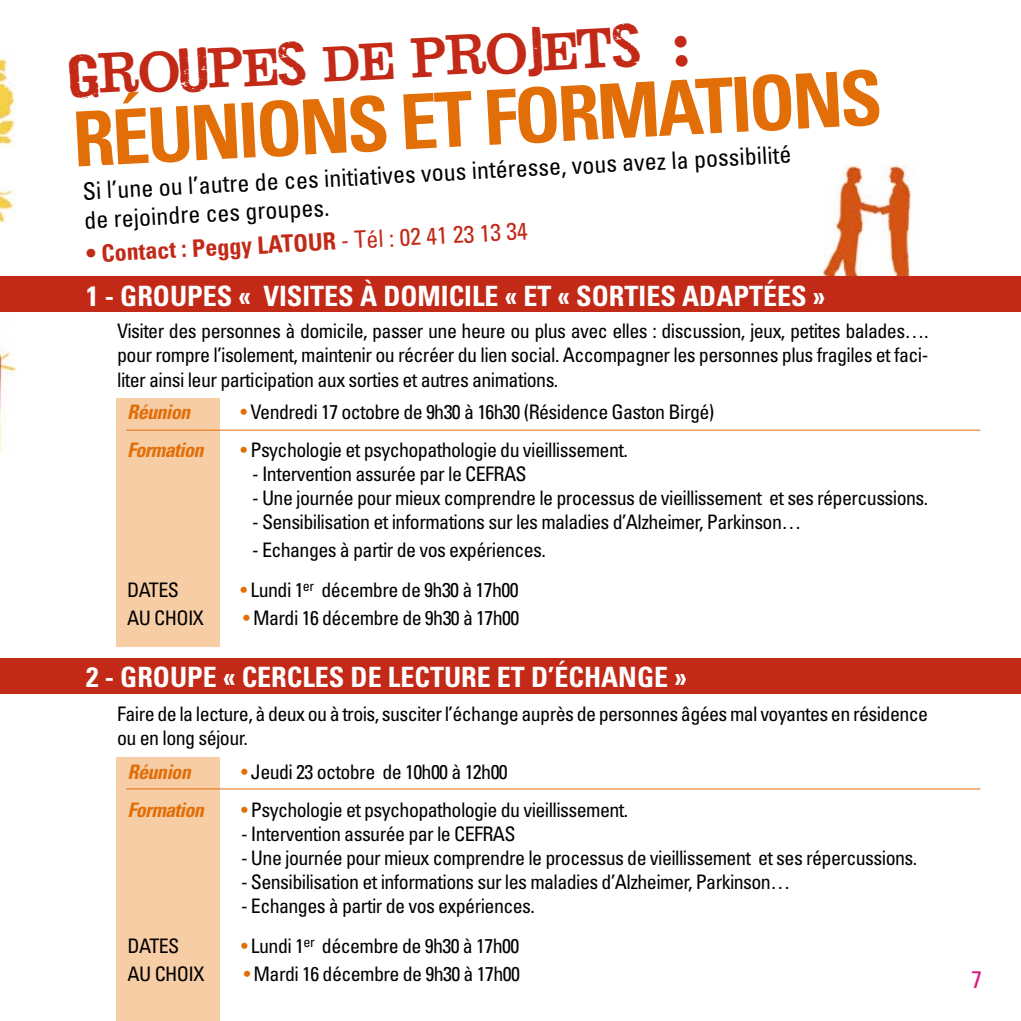
<style>
.page{position:relative;width:1021px;height:1021px;background:#fff}
.page>*{position:absolute;margin:0;border:0;box-sizing:border-box;transform-origin:0 0}
.t1{font:700 condensed 76px "Univers";color:#e26e08}
.t2{font:34px "jailb Ir D Jen NA";color:#c22917}
.t3{font:700 condensed 28px "Univers";color:#fff}
.t4{font:condensed 24px/28.8px "Univers";color:#000}
.t5{font:700 condensed 24px "Univers";color:#c22917}
.t6{font:condensed 24px "Univers";color:#c22917}
.t7{font:condensed 24px "Univers";color:#de1a81}
.t8{font:condensed 20px/24px "Univers";letter-spacing:-.03em;color:#000;text-align:justify}
.t9{font:italic 700 condensed 20px "Univers";letter-spacing:-.03em;color:#e26e08}
.s1{color:#e26e08}
</style>
<div class="page">
<img style="left:0;top:57px;width:1020px;height:963px">
<div style="left:116px;top:757px;width:103px;height:263px;background:#f7cda6"></div>
<hr style="left:126px;top:788px;width:854px;height:1px;background:#e26e08">
<div style="left:116px;top:398px;width:103px;height:248px;background:#f7cda6"></div>
<div style="left:0;top:658px;width:1020px;height:35px;background:#c22917"></div>
<div style="left:0;top:276px;width:1020px;height:36px;background:#c22917"></div>
<hr style="left:126px;top:429px;width:854px;height:1px;background:#e26e08">
<h2 class="t2" style="left:69px;top:67px;width:620px;rotate:-3deg">Gr oupe s de pr oje t s :</h2>
<h1 class="t1" style="left:70px;top:93px;width:581px;rotate:-3deg">RÉUN IONS ET F ORMAT</h1>
<h1 class="t1" style="left:728px;top:59px;width:101px;rotate:-3deg">IONS</h1>
<p class="t4" style="left:82px;top:176px;width:711px;rotate:-3deg">Si l’une ou l’autre de ces initiatives vous intéresse, vous avez la possibilité de rejoindre ces groupes.</p>
<p class="t5" style="left:85px;top:239px;width:223px;rotate:-3deg">• CONTACT : PEGGY LATOUR</p>
<p class="t6" style="left:340px;top:225px;width:188px;rotate:-3deg">- Tél : 02 41 23 13 34</p>
<h3 class="t3" style="left:86px;top:279px;width:240px">1 - GROUPES « VISITES</h3>
<h3 class="t3" style="left:360px;top:279px;width:467px">À DOMICILE « ET « SORTIES ADAPTÉES »</h3>
<p class="t8" style="left:117px;top:319px;width:812px">Visiter des personnes à domicile, passer une heure ou plus avec elles : discussion, jeux, petites balades…. pour rompre l’isolement, maintenir ou récréer du lien social. Accompagner les personnes plus fragiles et faci&shy;liter ainsi leur participation aux sorties et autres animations.</p>
<p class="t9" style="left:127px;top:400px;width:65px">Réunion</p>
<p class="t8" style="left:240px;top:400px;width:475px"><span class="s1">•</span> Vendredi 17 octobre de 9h30 à 16h30 (Résidence Gaston Birgé)</p>
<p class="t9" style="left:127px;top:438px;width:78px">Formation</p>
<p class="t8" style="left:240px;top:438px;width:389px"><span class="s1">•</span> Psychologie et psychopathologie du vieillissement.</p>
<p class="t8" style="left:252px;top:462px;width:276px">- I ntervention assurée par le CEFRAS</p>
<p class="t8" style="left:252px;top:486px;width:677px">- Une journée pour mieux comprendre le processus de vieillissement et ses répercussions.</p>
<p class="t8" style="left:252px;top:510px;width:551px">- Sensibilisation et informations sur les maladies d’Alzheimer, Parkinson…</p>
<p class="t8" style="left:252px;top:538px;width:295px">- Echanges à partir de vos expériences.</p>
<p class="t8" style="left:127px;top:578px;width:53px">DATES</p>
<p class="t8" style="left:240px;top:578px;width:280px"><span class="s1">•</span> Lundi 1<sup>er</sup> décembre de 9h30 à 17h00</p>
<p class="t8" style="left:127px;top:606px;width:78px">au choix</p>
<p class="t8" style="left:243px;top:606px;width:278px"><span class="s1">•</span> Mardi 16 décembre de 9h30 à 17h00</p>
<h3 class="t3" style="left:86px;top:660px;width:231px">2 - GROUPE « CERCLES</h3>
<h3 class="t3" style="left:350px;top:660px;width:337px">DE LECTURE ET D’ÉCHANGE »</h3>
<p class="t8" style="left:117px;top:701px;width:812px">Faire de la lecture, à deux ou à trois, susciter l’échange auprès de personnes âgées mal voyantes en résidence ou en long séjour.</p>
<p class="t9" style="left:128px;top:759px;width:65px">Réunion</p>
<p class="t8" style="left:241px;top:759px;width:268px"><span class="s1">•</span> Jeudi 23 octobre de 10h00 à 12h00</p>
<p class="t9" style="left:128px;top:797px;width:78px">Formation</p>
<p class="t8" style="left:241px;top:797px;width:389px"><span class="s1">•</span> Psychologie et psychopathologie du vieillissement.</p>
<p class="t8" style="left:241px;top:821px;width:276px">- I ntervention assurée par le CEFRAS</p>
<p class="t8" style="left:241px;top:845px;width:677px">- Une journée pour mieux comprendre le processus de vieillissement et ses répercussions.</p>
<p class="t8" style="left:241px;top:869px;width:551px">- Sensibilisation et informations sur les maladies d’Alzheimer, Parkinson…</p>
<p class="t8" style="left:241px;top:893px;width:295px">- Echanges à partir de vos expériences.</p>
<p class="t8" style="left:128px;top:933px;width:53px">DATES</p>
<p class="t8" style="left:241px;top:933px;width:280px"><span class="s1">•</span> Lundi 1<sup>er</sup> décembre de 9h30 à 17h00</p>
<p class="t8" style="left:128px;top:961px;width:78px">au choix</p>
<p class="t8" style="left:244px;top:961px;width:278px"><span class="s1">•</span> Mardi 16 décembre de 9h30 à 17h00</p>
<p class="t7" style="left:971px;top:963px;width:12px">7</p>
</div>
